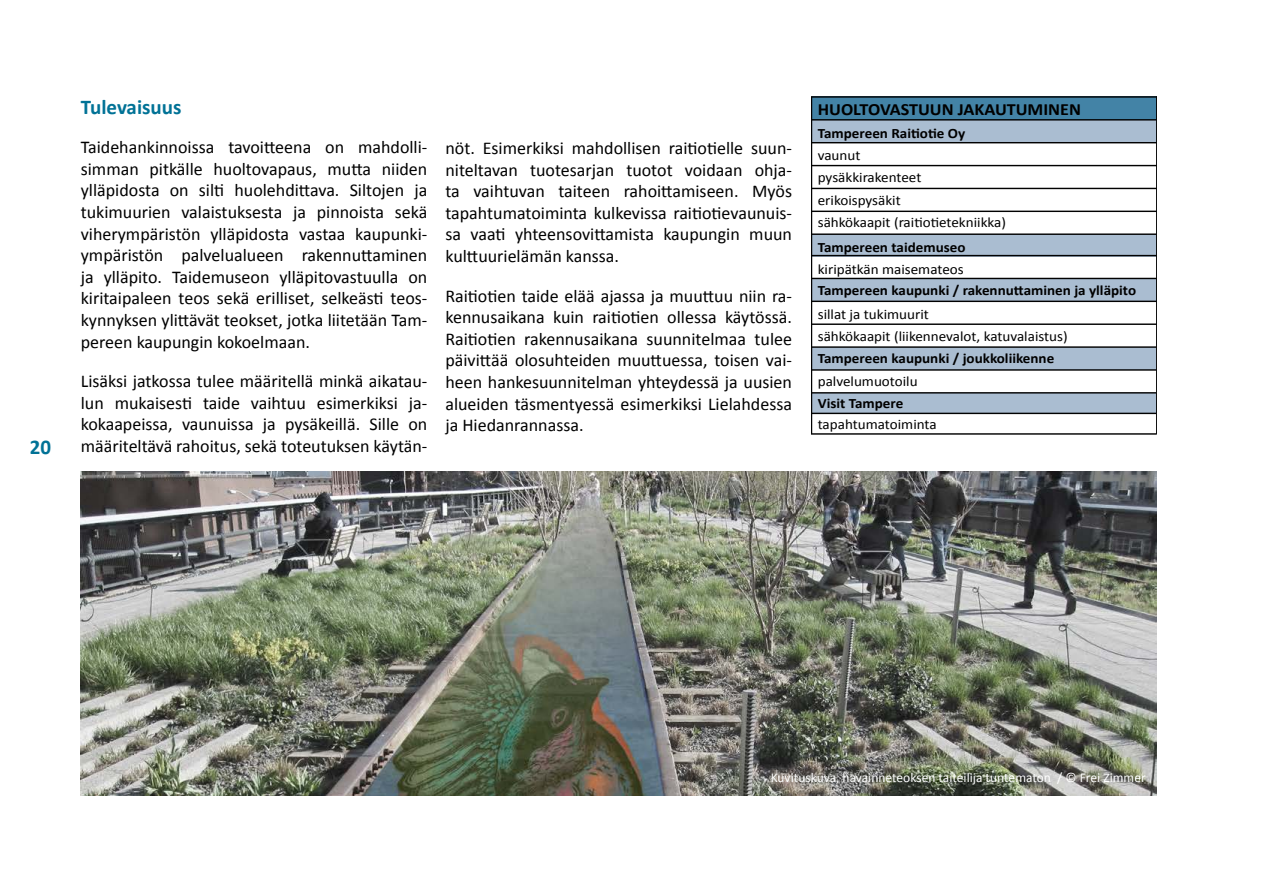
<style>
.page{position:relative;width:1263px;height:893px;background:#fff}
.page>*{position:absolute;margin:0;border:0;box-sizing:border-box;transform-origin:0 0}
.t1{font:700 21px "Calibri";color:#007296}
.t2{font:18px/21.6px "Calibri";color:#000;text-align:justify}
.t3{font:700 17.1px "Calibri";color:#000;scale:1.06 1}
.t4{font:14.25px "Calibri";color:#000;scale:1.06 1}
.t5{font:700 14.25px "Calibri";color:#000;scale:1.06 1}
.t6{font:13.5px "Calibri";color:#fff}
</style>
<div class="page">
<div style="left:812px;top:393px;width:345px;height:20px;background:#aabdd1"></div>
<div style="left:812px;top:347px;width:344px;height:23px;background:#aabdd1"></div>
<div style="left:812px;top:279px;width:345px;height:23px;background:#aabdd1"></div>
<div style="left:812px;top:234px;width:345px;height:22px;background:#aabdd1"></div>
<div style="left:812px;top:96px;width:344px;height:25px;background:#4383a6"></div>
<div style="left:812px;top:120px;width:345px;height:23px;background:#aabdd1"></div>
<hr style="left:812px;top:96px;width:345px;height:2px;background:#010101">
<hr style="left:812px;top:119px;width:345px;height:2px;background:#010101">
<hr style="left:812px;top:142px;width:345px;height:1px;background:#010101">
<hr style="left:812px;top:165px;width:345px;height:1px;background:#010101">
<hr style="left:812px;top:188px;width:345px;height:1px;background:#010101">
<hr style="left:812px;top:211px;width:345px;height:1px;background:#010101">
<hr style="left:812px;top:96px;width:1px;height:338px;background:#010101">
<hr style="left:812px;top:233px;width:344px;height:2px;background:#010101">
<hr style="left:812px;top:255px;width:345px;height:1px;background:#010101">
<hr style="left:812px;top:278px;width:345px;height:1px;background:#010101">
<hr style="left:812px;top:301px;width:345px;height:1px;background:#010101">
<hr style="left:812px;top:323px;width:345px;height:2px;background:#010101">
<hr style="left:812px;top:346px;width:345px;height:2px;background:#010101">
<hr style="left:812px;top:369px;width:345px;height:2px;background:#010101">
<hr style="left:812px;top:392px;width:344px;height:2px;background:#010101">
<hr style="left:812px;top:413px;width:344px;height:1px;background:#010101">
<hr style="left:1156px;top:96px;width:1px;height:338px;background:#010101">
<hr style="left:812px;top:433px;width:345px;height:2px;background:#010101">
<img style="left:81px;top:471px;width:1076px;height:324px">
<p class="t1" style="left:30px;top:434px;width:23px">20</p>
<p class="t1" style="left:81px;top:94px;width:102px">Tulevaisuus</p>
<p class="t2" style="left:81px;top:136px;width:348px">Taidehankinnoissa tavoitteena on mahdolli&shy;simman pitkälle huoltovapaus, mutta niiden ylläpidosta on silti huolehdittava. Siltojen ja tukimuurien valaistuksesta ja pinnoista sekä viherympäristön ylläpidosta vastaa kaupunki&shy;ympäristön palvelualueen rakennuttaminen ja ylläpito. Taidemuseon ylläpitovastuulla on kiritaipaleen teos sekä erilliset, selkeästi teos&shy;kynnyksen ylittävät teokset, jotka liitetään Tam&shy;pereen kaupungin kokoelmaan.</p>
<p class="t2" style="left:81px;top:370px;width:348px">Lisäksi jatkossa tulee määritellä minkä aikatau&shy;lun mukaisesti taide vaihtuu esimerkiksi ja&shy;kokaapeissa, vaunuissa ja pysäkeillä. Sille on määriteltävä rahoitus, sekä toteutuksen käytän-</p>
<p class="t2" style="left:445px;top:136px;width:348px">nöt. Esimerkiksi mahdollisen raitiotielle suun&shy;niteltavan tuotesarjan tuotot voidaan ohja&shy;ta vaihtuvan taiteen rahoittamiseen. Myös tapahtumatoiminta kulkevissa raitiotievaunuis&shy;sa vaati yhteensovittamista kaupungin muun kulttuurielämän kanssa.</p>
<p class="t2" style="left:445px;top:284px;width:348px">Raitiotien taide elää ajassa ja muuttuu niin ra&shy;kennusaikana kuin raitiotien ollessa käytössä.<br>Raitiotien rakennusaikana suunnitelmaa tulee päivittää olosuhteiden muuttuessa, toisen vai&shy;heen hankesuunnitelman yhteydessä ja uusien alueiden täsmentyessä esimerkiksi Lielahdessa ja Hiedanrannassa.</p>
<p class="t3" style="left:818px;top:99px;width:250px">HUOLTOVASTUUN JAKAUTUMINEN</p>
<p class="t5" style="left:818px;top:124px;width:141px">Tampereen Raitiotie Oy</p>
<p class="t4" style="left:818px;top:146px;width:42px">vaunut</p>
<p class="t4" style="left:818px;top:168px;width:99px">pysäkkirakenteet</p>
<p class="t4" style="left:818px;top:192px;width:80px">erikoispysäkit</p>
<p class="t4" style="left:818px;top:214px;width:179px">sähkökaapit (raitiotietekniikka)</p>
<p class="t5" style="left:818px;top:238px;width:141px">Tampereen taidemuseo</p>
<p class="t4" style="left:818px;top:260px;width:139px">kiripätkän maisemateos</p>
<p class="t5" style="left:818px;top:281px;width:302px">Tampereen kaupunki / rakennuttaminen ja ylläpito</p>
<p class="t4" style="left:818px;top:328px;width:237px">sähkökaapit (liikennevalot, katuvalaistus)</p>
<p class="t4" style="left:818px;top:305px;width:106px">sillat ja tukimuurit</p>
<p class="t5" style="left:818px;top:349px;width:225px">Tampereen kaupunki / joukkoliikenne</p>
<p class="t4" style="left:818px;top:373px;width:96px">palvelumuotoilu</p>
<p class="t5" style="left:818px;top:395px;width:82px">Visit Tampere</p>
<p class="t4" style="left:818px;top:415px;width:114px">tapahtumatoiminta</p>
<p class="t6" style="left:771px;top:769px;width:376px">Kuvituskuva, havainneteoksen taiteilija tuntematon / © Frei Zimmer</p>
</div>
